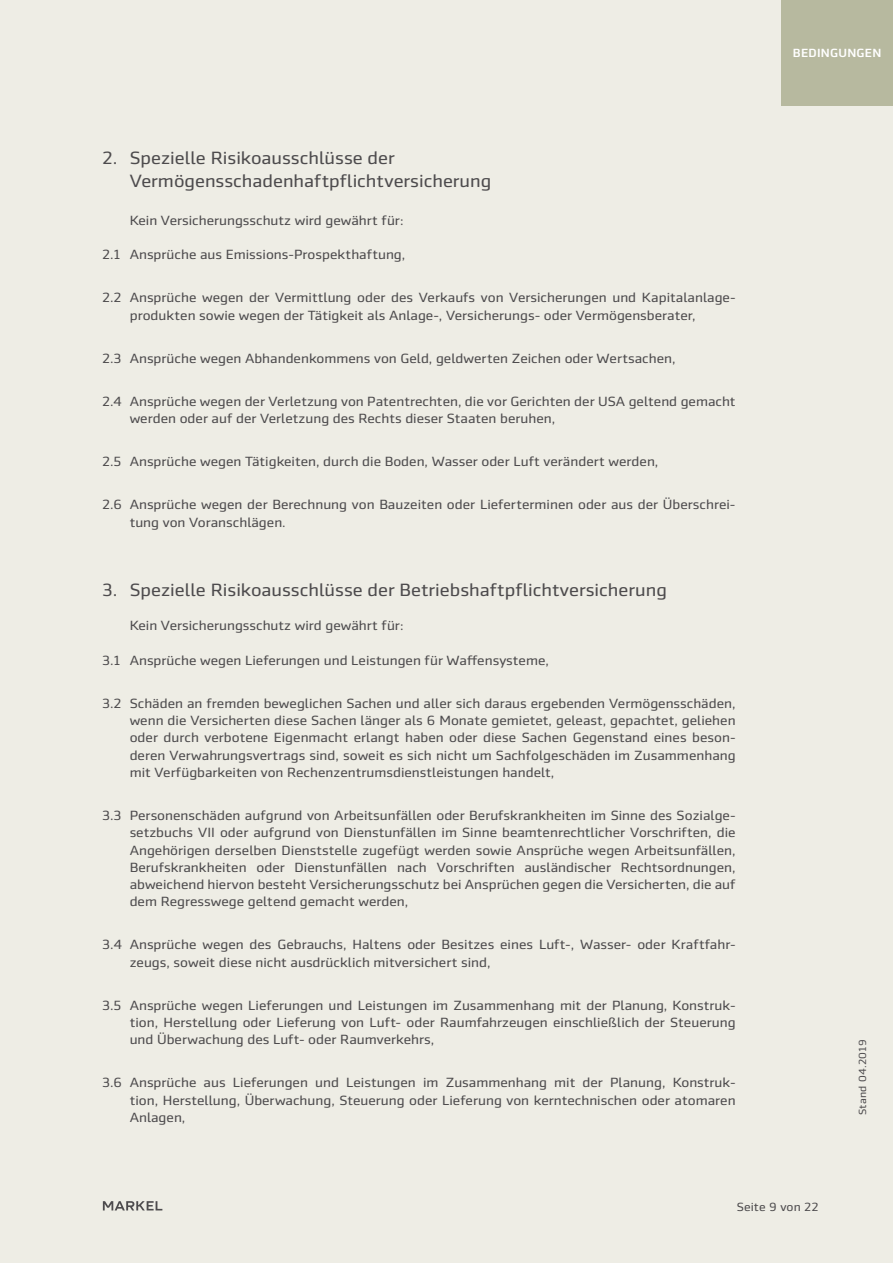
<style>
.page{position:relative;width:893px;height:1263px;background:#eeede5}
.page>*{position:absolute;margin:0;border:0;box-sizing:border-box;transform-origin:0 0}
.t1{font:18px/22.5px "Markel Sans";color:#4d4b4d}
.t2{font:13.5px/17.2px "Markel Sans";color:#4d4b4d}
.t3{font:12px "Markel Sans";letter-spacing:.01em;color:#4d4b4d}
.t4{font:500 12px "Markel Sans";letter-spacing:.02em;color:#fff}
.t5{font:10.5px "Markel Sans";letter-spacing:.02em;color:#4d4b4d}
</style>
<div class="page">
<svg style="left:103px;top:1201px;width:59px;height:9px"></svg>
<div style="left:781px;top:0;width:112px;height:105px;background:#b7b99f"></div>
<h1 class="t1" style="left:130px;top:147px;width:363px;text-indent:-28px">2. Spezielle Risikoausschlüsse der<br>Vermögensschadenhaftpflichtversicherung</h1>
<p class="t2" style="left:130px;top:212px;width:275px">Kein Versicherungsschutz wird gewährt für:</p>
<p class="t2" style="left:102px;top:246px;width:305px">2.1 Ansprüche aus Emissions-Prospekthaftung,</p>
<p class="t2" style="left:130px;top:289px;width:606px;text-indent:-28px">2.2 Ansprüche wegen der Vermittlung oder des Verkaufs von Versicherungen und Kapitalanlage&shy;produkten sowie wegen der Tätigkeit als Anlage-, Versicherungs- oder Vermögensberater,</p>
<p class="t2" style="left:102px;top:350px;width:575px">2.3 Ansprüche wegen Abhandenkommens von Geld, geldwerten Zeichen oder Wertsachen,</p>
<p class="t2" style="left:130px;top:393px;width:607px;text-indent:-28px">2.4 Ansprüche wegen der Verletzung von Patentrechten, die vor Gerichten der USA geltend gemacht werden oder auf der Verletzung des Rechts dieser Staaten beruhen,</p>
<p class="t2" style="left:102px;top:453px;width:558px">2.5 Ansprüche wegen Tätigkeiten, durch die Boden, Wasser oder Luft verändert werden,</p>
<p class="t2" style="left:130px;top:496px;width:607px;text-indent:-28px">2.6 Ansprüche wegen der Berechnung von Bauzeiten oder Lieferterminen oder aus der Überschrei&shy;tung von Voranschlägen.</p>
<h1 class="t1" style="left:102px;top:578px;width:566px">3. Spezielle Risikoausschlüsse der Betriebshaftpflichtversicherung</h1>
<p class="t2" style="left:130px;top:617px;width:275px">Kein Versicherungsschutz wird gewährt für:</p>
<p class="t2" style="left:102px;top:652px;width:448px">3.1 Ansprüche wegen Lieferungen und Leistungen für Waffensysteme,</p>
<p class="t2" style="left:130px;top:695px;width:607px;text-align:justify;text-indent:-28px">3.2 Schäden an fremden beweglichen Sachen und aller sich daraus ergebenden Vermögensschäden, wenn die Versicherten diese Sachen länger als 6 Monate gemietet, geleast, gepachtet, geliehen oder durch verbotene Eigenmacht erlangt haben oder diese Sachen Gegenstand eines beson&shy;deren Verwahrungsvertrags sind, soweit es sich nicht um Sachfolgeschäden im Zusammenhang mit Verfügbarkeiten von Rechenzentrumsdienstleistungen handelt,</p>
<p class="t2" style="left:130px;top:807px;width:607px;text-align:justify;text-indent:-28px">3.3 Personenschäden aufgrund von Arbeitsunfällen oder Berufskrankheiten im Sinne des Sozialge&shy;setzbuchs VII oder aufgrund von Dienstunfällen im Sinne beamtenrechtlicher Vorschriften, die Angehörigen derselben Dienststelle zugefügt werden sowie Ansprüche wegen Arbeitsunfällen, Berufskrankheiten oder Dienstunfällen nach Vorschriften ausländischer Rechtsordnungen, abweichend hiervon besteht Versicherungsschutz bei Ansprüchen gegen die Versicherten, die auf dem Regresswege geltend gemacht werden,</p>
<p class="t2" style="left:130px;top:936px;width:607px;text-indent:-28px">3.4 Ansprüche wegen des Gebrauchs, Haltens oder Besitzes eines Luft-, Wasser- oder Kraftfahr&shy;zeugs, soweit diese nicht ausdrücklich mitversichert sind,</p>
<p class="t2" style="left:130px;top:997px;width:607px;text-align:justify;text-indent:-28px">3.5 Ansprüche wegen Lieferungen und Leistungen im Zusammenhang mit der Planung, Konstruk&shy;tion, Herstellung oder Lieferung von Luft- oder Raumfahrzeugen einschließlich der Steuerung und Überwachung des Luft- oder Raumverkehrs,</p>
<p class="t2" style="left:130px;top:1074px;width:607px;text-align:justify;text-indent:-28px">3.6 Ansprüche aus Lieferungen und Leistungen im Zusammenhang mit der Planung, Konstruk&shy;tion, Herstellung, Überwachung, Steuerung oder Lieferung von kerntechnischen oder atomaren Anlagen,</p>
<p class="t4" style="left:793px;top:46px;width:90px">BEDINGUNGEN</p>
<p class="t5" style="left:857px;top:1115px;width:77px;rotate:-90deg">Stand 04.2019</p>
<p class="t3" style="left:737px;top:1200px;width:83px">Seite 9 von 22</p>
</div>
